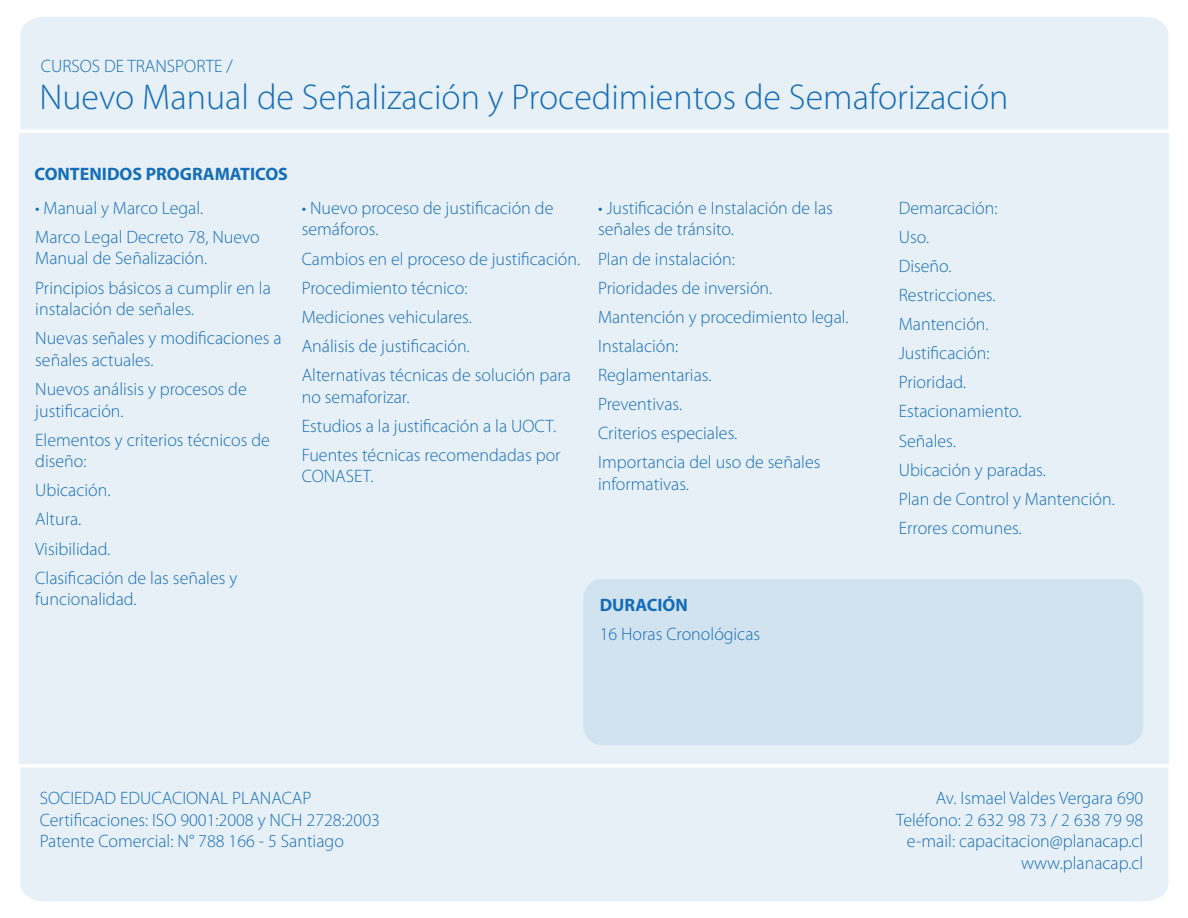
<style>
.page{position:relative;width:1188px;height:918px;background:#fff}
.page>*{position:absolute;margin:0;border:0;box-sizing:border-box;transform-origin:0 0}
.t1{font:300 36px "Myriad Pro";color:#146db7}
.t2{font:300 18px/29.1px "Myriad Pro";color:#146db7}
.t3{font:700 18px "Myriad Pro";color:#146db7}
</style>
<div class="page">
<div style="left:20px;top:768px;width:1149px;height:133px;background:#e7f0f7"></div>
<div style="left:19px;top:133px;width:1150px;height:630px;background:#e7f0f7"></div>
<div style="left:20px;top:17px;width:1149px;height:113px;background:#e7f0f7"></div>
<div style="left:583px;top:579px;width:560px;height:166px;background:#d2e3f0;border-radius:19px"></div>
<p class="t2" style="left:41px;top:51px;width:193px">CURSOS DE TRANSPORTE /</p>
<h1 class="t1" style="left:39px;top:76px;width:971px">Nuevo Manual de Señalización y Procedimientos de Semaforización</h1>
<p class="t3" style="left:35px;top:163px;width:255px">CONTENIDOS PROGRAMATICOS</p>
<p class="t2" style="left:35px;top:193px;width:226px">• Manual y Marco Legal.<br>Marco Legal Decreto 78, Nuevo</p>
<p class="t2" style="left:35px;top:244px;width:237px">Manual de Señalización.<br>Principios básicos a cumplir en la</p>
<p class="t2" style="left:35px;top:294px;width:248px">instalación de señales.<br>Nuevas señales y modificaciones a</p>
<p class="t2" style="left:35px;top:345px;width:213px">señales actuales.<br>Nuevos análisis y procesos de</p>
<p class="t2" style="left:35px;top:396px;width:236px">justificación.<br>Elementos y criterios técnicos de</p>
<p class="t2" style="left:35px;top:447px;width:204px">diseño:<br>Ubicación.<br>Altura.<br>Visibilidad.<br>Clasificación de las señales y</p>
<p class="t2" style="left:35px;top:585px;width:103px">funcionalidad.</p>
<p class="t2" style="left:302px;top:197px;width:253px;line-height:21.6px">• Nuevo proceso de justificación de semáforos.</p>
<p class="t2" style="left:302px;top:244px;width:280px">Cambios en el proceso de justificación.<br>Procedimiento técnico:<br>Mediciones vehiculares.<br>Análisis de justificación.<br>Alternativas técnicas de solución para</p>
<p class="t2" style="left:302px;top:382px;width:260px">no semaforizar.<br>Estudios a la justificación a la UOCT.<br>Fuentes técnicas recomendadas por</p>
<p class="t2" style="left:302px;top:462px;width:73px">CONASET.</p>
<p class="t2" style="left:598px;top:197px;width:237px;line-height:21.6px">• Justificación e Instalación de las señales de tránsito.</p>
<p class="t2" style="left:598px;top:244px;width:252px">Plan de instalación:<br>Prioridades de inversión.<br>Mantención y procedimiento legal.<br>Instalación:<br>Reglamentarias.<br>Preventivas.<br>Criterios especiales.<br>Importancia del uso de señales</p>
<p class="t2" style="left:598px;top:469px;width:93px">informativas.</p>
<p class="t3" style="left:600px;top:593px;width:90px">DURACIÓN</p>
<p class="t2" style="left:600px;top:620px;width:162px">16 Horas Cronológicas</p>
<p class="t2" style="left:899px;top:193px;width:218px">Demarcación:<br>Uso.<br>Diseño.<br>Restricciones.<br>Mantención.<br>Justificación:<br>Prioridad.<br>Estacionamiento.<br>Señales.<br>Ubicación y paradas.<br>Plan de Control y Mantención.<br>Errores comunes.</p>
<p class="t2" style="left:40px;top:787px;width:342px;line-height:21.6px">SOCIEDAD EDUCACIONAL PLANACAP<br>Certificaciones: ISO 9001:2008 y NCH 2728:2003<br>Patente Comercial: N° 788 166 - 5 Santiago</p>
<p class="t2" style="left:896px;top:787px;width:249px;line-height:21.6px;text-align:right">Av. Ismael Valdes Vergara 690<br>Teléfono: 2 632 98 73 / 2 638 79 98 e-mail: capacitacion@planacap.cl www.planacap.cl</p>
</div>
